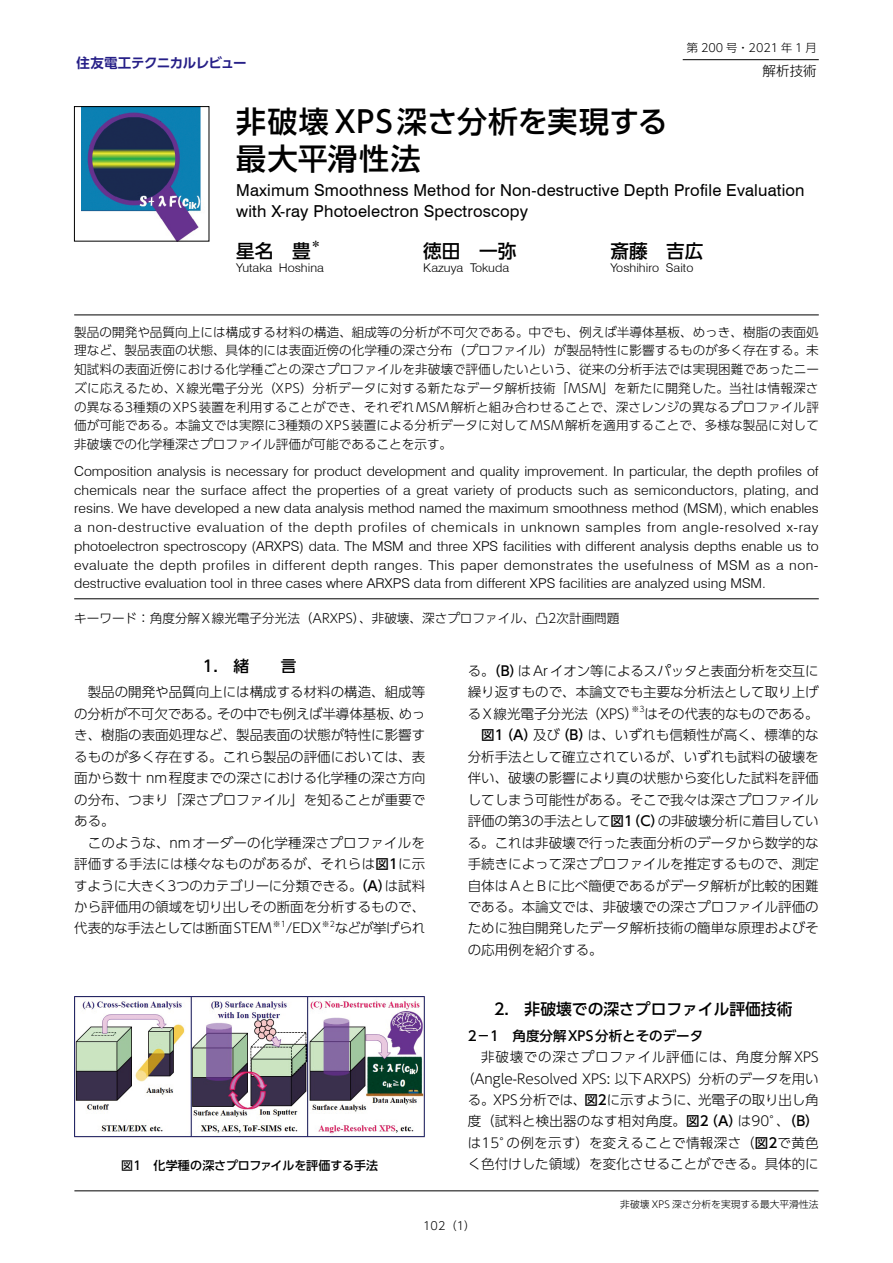
<style>
.page{position:relative;width:893px;height:1263px;background:#fff}
.page>*{position:absolute;margin:0;border:0;box-sizing:border-box;transform-origin:0 0}
.t1{font:500 30px/37.5px "UD Shin Go Pro";letter-spacing:.03em;color:#000}
.t2{font:500 18.6px "UD Shin Go Pro";color:#000}
.t3{font:16.5px/21px "Swiss 721 BT";letter-spacing:.01em;color:#000}
.t4{font:500 15.75px "UD Shin Go Pro";color:#000}
.t5{font:300 13.5px/21.5px "UD Shin Go Pro";color:#000;text-align:justify}
.t6{font:300 13.5px/18.8px "Swiss 721 BT";color:#000;text-align:justify;scale:1.05 1}
.t7{font:500 13.5px "UD Shin Go Pro";color:#000}
.t8{font:700 13.5px "UD Shin Go Pro De";letter-spacing:-.035em;color:#261f87}
.t9{font:300 13.5px "UD Shin Go Pro";letter-spacing:-.06em;color:#000}
.t10{font:300 12.6px/18.8px "UD Shin Go Pro";color:#000;text-align:justify}
.t11{font:300 12px "Swiss 721 BT";color:#000;scale:1.05 1}
.t12{font:500 12px "UD Shin Go Pro";letter-spacing:-.005em;color:#000}
.t13{font:300 11.25px "UD Shin Go Pro";color:#000}
.t14{font:500 10.8px "UD Shin Go Pro";color:#000}
.t15{font:300 9.75px "UD Shin Go Pro";color:#000}
.t16{font:300 7.8px "UD Shin Go Pro";color:#000}
.s1{font-weight:500}
</style>
<div class="page">
<hr style="left:74px;top:1190px;width:745px;height:1px;background:#000">
<hr style="left:683px;top:59px;width:136px;height:1px;background:#000">
<img style="left:81px;top:108px;width:120px;height:131px">
<div style="left:74px;top:106px;width:135px;height:135px;border:1px solid #000"></div>
<hr style="left:74px;top:598px;width:745px;height:1px;background:#000">
<hr style="left:74px;top:315px;width:745px;height:1px;background:#000">
<img style="left:74px;top:996px;width:351px;height:142px">
<p class="t8" style="left:77px;top:52px;width:172px">住友電工テクニカルレビュー</p>
<p class="t13" style="left:687px;top:39px;width:131px">第 200 号・2021 年 1 月</p>
<p class="t5" style="left:763px;top:59px;width:55px">解析技術</p>
<h1 class="t1" style="left:236px;top:102px;width:433px">非破壊 XPS深さ分析を実現する最大平滑性法</h1>
<p class="t3" style="left:236px;top:179px;width:570px">Maximum Smoothness Method for Non-destructive Depth Profile Evaluation with X-ray Photoelectron Spectroscopy</p>
<h2 class="t2" style="left:236px;top:236px;width:76px">星名　豊</h2>
<p class="t14" style="left:311px;top:235px;width:12px">＊</p>
<h2 class="t2" style="left:423px;top:236px;width:94px">徳田　一弥</h2>
<h2 class="t2" style="left:610px;top:236px;width:94px">斎藤　吉広</h2>
<p class="t11" style="left:236px;top:261px;width:85px">Yutaka Hoshina</p>
<p class="t11" style="left:423px;top:261px;width:83px">Kazuya Tokuda</p>
<p class="t11" style="left:610px;top:261px;width:81px">Yoshihiro Saito</p>
<p class="t10" style="left:74px;top:322px;width:746px">製品の開発や品質向上には構成する材料の構造、組成等の分析が不可欠である。中でも、例えば半導体基板、めっき、樹脂の表面処理など、製品表面の状態、具体的には表面近傍の化学種の深さ分布（プロファイル）が製品特性に影響するものが多く存在する。未知試料の表面近傍における化学種ごとの深さプロファイルを非破壊で評価したいという、従来の分析手法では実現困難であったニーズに応えるため、X線光電子分光（XPS）分析データに対する新たなデータ解析技術「MSM」を新たに開発した。当社は情報深さの異なる3種類のXPS装置を利用することができ、それぞれMSM解析と組み合わせることで、深さレンジの異なるプロファイル評価が可能である。本論文では実際に3種類のXPS装置による分析データに対してMSM解析を適用することで、多様な製品に対して非破壊での化学種深さプロファイル評価が可能であることを示す。</p>
<p class="t6" style="left:74px;top:462px;width:711px">Composition analysis is necessary for product development and quality improvement. In particular, the depth profiles of chemicals near the surface affect the properties of a great variety of products such as semiconductors, plating, and resins. We have developed a new data analysis method named the maximum smoothness method (MSM), which enables a non-destructive evaluation of the depth profiles of chemicals in unknown samples from angle-resolved x-ray photoelectron spectroscopy (ARXPS) data. The MSM and three XPS facilities with different analysis depths enable us to evaluate the depth profiles in different depth ranges. This paper demonstrates the usefulness of MSM as a non&shy;destructive evaluation tool in three cases where ARXPS data from different XPS facilities are analyzed using MSM.</p>
<p class="t10" style="left:74px;top:608px;width:547px">キーワード：角度分解X線光電子分光法（ARXPS）、非破壊、深さプロファイル、凸2次計画問題</p>
<p class="t4" style="left:203px;top:653px;width:95px">1.　緒　　言</p>
<p class="t5" style="left:74px;top:681px;width:353px;text-indent:14px">製品の開発や品質向上には構成する材料の構造、組成等の分析が不可欠である。その中でも例えば半導体基板、めっき、樹脂の表面処理など、製品表面の状態が特性に影響するものが多く存在する。これら製品の評価においては、表面から数十 nm程度までの深さにおける化学種の深さ方向の分布、つまり「深さプロファイル」を知ることが重要である。</p>
<p class="t5" style="left:74px;top:831px;width:353px;text-indent:14px">このような、nmオーダーの化学種深さプロファイルを評価する手法には様々なものがあるが、それらは<span class="s1">図1</span>に示すように大きく3つのカテゴリーに分類できる。<span class="s1">（A）</span>は試料から評価用の領域を切り出しその断面を分析するもので、代表的な手法としては断面STEM</p>
<p class="t5" style="left:468px;top:660px;width:353px">る。<span class="s1">（B）</span>はArイオン等によるスパッタと表面分析を交互に繰り返すもので、本論文でも主要な分析法として取り上げるX線光電子分光法（XPS）</p>
<p class="t16" style="left:632px;top:703px;width:15px">※3</p>
<p class="t5" style="left:645px;top:702px;width:176px">はその代表的なものである。</p>
<p class="t5" style="left:481px;top:724px;width:339px"><span class="s1">図1（A）</span>及び<span class="s1">（B）</span>は、いずれも信頼性が高く、標準的な</p>
<p class="t5" style="left:468px;top:745px;width:352px">分析手法として確立されているが、いずれも試料の破壊を</p>
<p class="t5" style="left:468px;top:767px;width:352px">伴い、破壊の影響により真の状態から変化した試料を評価</p>
<p class="t5" style="left:468px;top:788px;width:352px">してしまう可能性がある。そこで我々は深さプロファイル</p>
<p class="t5" style="left:468px;top:810px;width:353px">評価の第3の手法として<span class="s1">図1（C）</span>の非破壊分析に着目してい</p>
<p class="t5" style="left:468px;top:831px;width:352px">る。これは非破壊で行った表面分析のデータから数学的な</p>
<p class="t5" style="left:468px;top:853px;width:352px">手続きによって深さプロファイルを推定するもので、測定</p>
<p class="t5" style="left:468px;top:874px;width:352px">自体はAとBに比べ簡便であるがデータ解析が比較的困難</p>
<p class="t5" style="left:468px;top:896px;width:352px">である。本論文では、非破壊での深さプロファイル評価の</p>
<p class="t5" style="left:468px;top:917px;width:352px">ために独自開発したデータ解析技術の簡単な原理およびそ</p>
<p class="t5" style="left:468px;top:938px;width:136px">の応用例を紹介する。</p>
<p class="t16" style="left:273px;top:917px;width:15px">※1</p>
<p class="t5" style="left:286px;top:917px;width:37px">/EDX</p>
<p class="t16" style="left:322px;top:917px;width:15px">※2</p>
<p class="t9" style="left:335px;top:917px;width:92px">などが挙げられ</p>
<p class="t4" style="left:494px;top:996px;width:300px">2.　非破壊での深さプロファイル評価技術</p>
<p class="t7" style="left:468px;top:1024px;width:237px">2－1　角度分解XPS分析とそのデータ</p>
<p class="t5" style="left:461px;top:1046px;width:359px;text-align:right">非破壊での深さプロファイル評価には、角度分解XPS（Angle-Resolved XPS: 以下ARXPS）分析のデータを用いる。XPS分析では、<span class="s1">図2</span>に示すように、光電子の取り出し角度（試料と検出器のなす相対角度。<span class="s1">図2（A）</span>は90°、<span class="s1">（B）</span>は15°の例を示す）を変えることで情報深さ（<span class="s1">図2</span>で黄色</p>
<p class="t12" style="left:121px;top:1155px;width:258px">図1　化学種の深さプロファイルを評価する手法</p>
<p class="t5" style="left:468px;top:1153px;width:352px">く色付けした領域）を変化させることができる。具体的に</p>
<p class="t13" style="left:423px;top:1217px;width:54px">102（1）</p>
<p class="t15" style="left:620px;top:1196px;width:200px">非破壊 XPS 深さ分析を実現する最大平滑性法</p>
</div>
